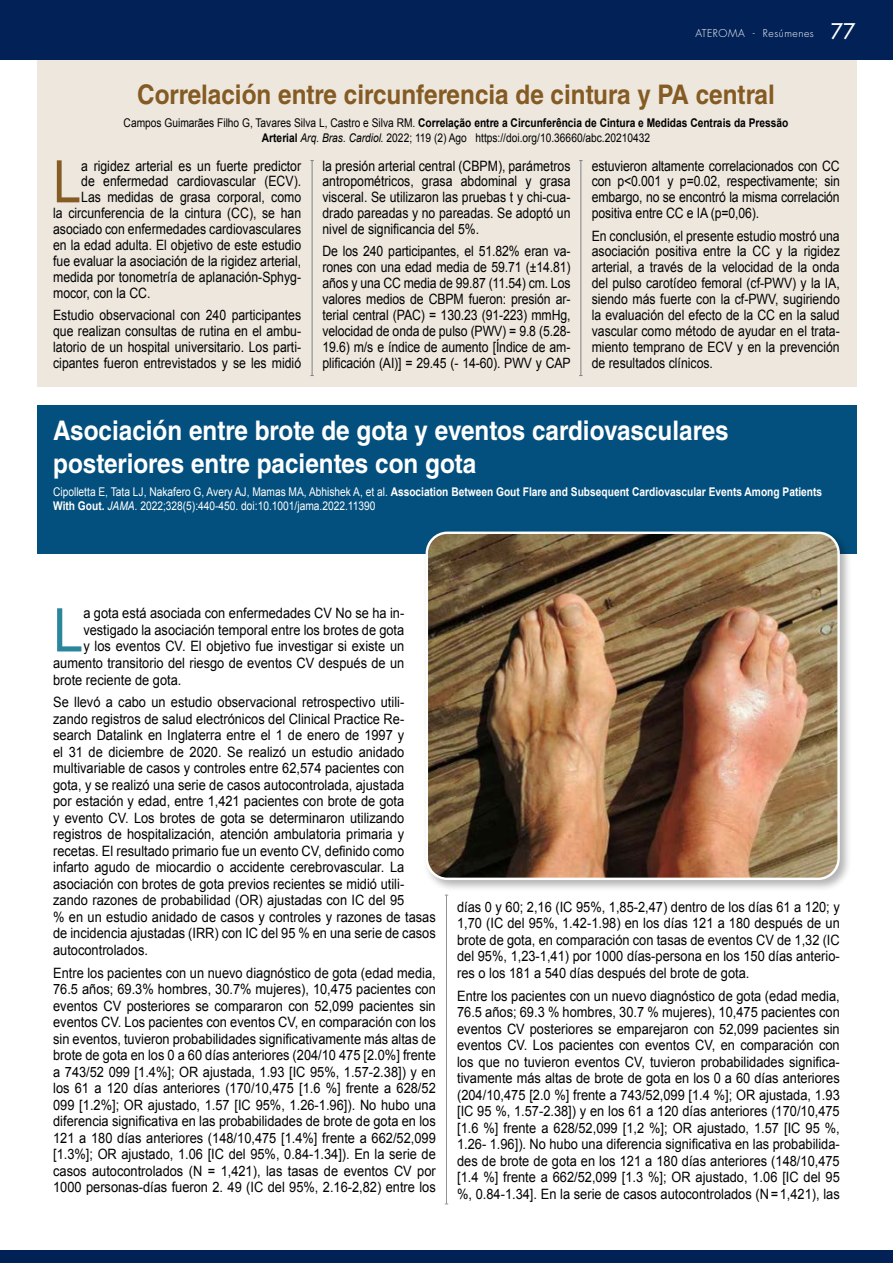
<style>
.page{position:relative;width:893px;height:1263px;background:#fff}
.page>*{position:absolute;margin:0;border:0;box-sizing:border-box;transform-origin:0 0}
.t1{font:60.3px "Arial";color:#2a869b;scale:.9 1}
.t2{font:58.65px "Arial";color:#845b23;scale:.86 1}
.t3{font:700 27px/32.4px "Helvetica LT Std";color:#fff;scale:.9 1}
.t4{font:700 27px "Helvetica LT Std";color:#845b23;scale:.9 1}
.t5{font:14.25px/16.5px "Arial";color:#000;text-align:justify;scale:.9 1}
.t6{font:14.25px/15.9px "Arial";color:#000;text-align:justify;scale:.86 1}
.t7{font:12px/14.4px "Arial";color:#fff;scale:.85 1}
.t8{font:12px/14.4px "Arial";color:#000;text-align:center;scale:.85 1}
.t9{font:300 10.5px "Futura Std";letter-spacing:.05em;color:#fff}
.s1{font-weight:500;font-size:21px}
.s2{font-weight:700}
.s3{font-style:italic}
</style>
<div class="page">
<div style="left:37px;top:52px;width:819px;height:335px;background:#ede7de"></div>
<div style="left:37px;top:405px;width:819px;height:149px;background:#03507e"></div>
<div style="left:0;top:1250px;width:893px;height:13px;background:#022157"></div>
<div style="left:0;top:0;width:892px;height:60px;background:#022157"></div>
<div style="left:423px;top:529px;width:429px;height:363px;background:#000;opacity:.3"></div>
<img style="left:427px;top:533px;width:412px;height:346px">
<div style="left:426px;top:531px;width:414px;height:349px;border:2px solid #fff;border-radius:21px"></div>
<hr style="left:580px;top:161px;width:1px;height:214px;background:#808285">
<hr style="left:312px;top:161px;width:1px;height:214px;background:#808285">
<hr style="left:446px;top:895px;width:1px;height:309px;background:#939598">
<p class="t9" style="left:695px;top:26px;width:161px">ATEROMA - Resúmenes <span class="s1">77</span></p>
<h3 class="t4" style="left:137px;top:78px;width:710px">Correlación entre circunferencia de cintura y PA central</h3>
<p class="t8" style="left:124px;top:116px;width:784px">Campos Guimarães Filho G, Tavares Silva L, Castro e Silva RM. <span class="s2">Correlação entre a Circunferência de Cintura e Medidas Centrais da Pressão<br>Arterial</span> <span class="s3">Arq. Bras. Cardiol.</span> 2022; 119 (2) Ago https://doi.org/10.36660/abc.20210432</p>
<h2 class="t2" style="left:53px;top:143px;width:34px">L</h2>
<p class="t6" style="left:81px;top:158px;width:257px">a rigidez arterial es un fuerte predictor</p>
<p class="t6" style="left:81px;top:174px;width:257px">de enfermedad cardiovascular (ECV).</p>
<p class="t6" style="left:81px;top:190px;width:257px">Las medidas de grasa corporal, como</p>
<p class="t6" style="left:53px;top:205px;width:290px">la circunferencia de la cintura (CC), se han</p>
<p class="t6" style="left:53px;top:221px;width:290px">asociado con enfermedades cardiovasculares</p>
<p class="t6" style="left:53px;top:237px;width:290px">en la edad adulta. El objetivo de este estudio</p>
<p class="t6" style="left:53px;top:253px;width:290px">fue evaluar la asociación de la rigidez arterial,</p>
<p class="t6" style="left:53px;top:269px;width:290px">medida por tonometría de aplanación-Sphyg-</p>
<p class="t6" style="left:53px;top:285px;width:115px">mocor, con la CC.</p>
<p class="t6" style="left:53px;top:307px;width:290px">Estudio observacional con 240 participantes que realizan consultas de rutina en el ambu&shy;latorio de un hospital universitario. Los parti&shy;cipantes fueron entrevistados y se les midió</p>
<p class="t6" style="left:322px;top:158px;width:290px">la presión arterial central (CBPM), parámetros antropométricos, grasa abdominal y grasa visceral. Se utilizaron las pruebas t y chi-cua&shy;drado pareadas y no pareadas. Se adoptó un nivel de significancia del 5%.</p>
<p class="t6" style="left:322px;top:244px;width:290px">De los 240 participantes, el 51.82% eran va&shy;rones con una edad media de 59.71 (±14.81) años y una CC media de 99.87 (11.54) cm. Los valores medios de CBPM fueron: presión ar&shy;terial central (PAC) = 130.23 (91-223) mmHg, velocidad de onda de pulso (PWV) = 9.8 (5.28- 19.6) m/s e índice de aumento [Índice de am&shy;plificación (AI)] = 29.45 (- 14-60). PWV y CAP</p>
<p class="t6" style="left:592px;top:158px;width:290px">estuvieron altamente correlacionados con CC con p&lt;0.001 y p=0.02, respectivamente; sin embargo, no se encontró la misma correlación positiva entre CC e IA (p=0,06).</p>
<p class="t6" style="left:592px;top:228px;width:290px">En conclusión, el presente estudio mostró una asociación positiva entre la CC y la rigidez arterial, a través de la velocidad de la onda del pulso carotídeo femoral (cf-PWV) y la IA, siendo más fuerte con la cf-PWV, sugiriendo la evaluación del efecto de la CC en la salud vascular como método de ayudar en el trata&shy;miento temprano de ECV y en la prevención de resultados clínicos.</p>
<h3 class="t3" style="left:53px;top:414px;width:752px">Asociación entre brote de gota y eventos cardiovasculares posteriores entre pacientes con gota</h3>
<p class="t7" style="left:53px;top:484px;width:906px">Cipolletta E, Tata LJ, Nakafero G, Avery AJ, Mamas MA, Abhishek A, et al. <span class="s2">Association Between Gout Flare and Subsequent Cardiovascular Events Among Patients<br>With Gout.</span> <span class="s3">JAMA.</span> 2022;328(5):440-450. doi:10.1001/jama.2022.11390</p>
<h1 class="t1" style="left:53px;top:591px;width:35px">L</h1>
<p class="t5" style="left:83px;top:605px;width:358px">a gota está asociada con enfermedades CV No se ha in-</p>
<p class="t5" style="left:83px;top:622px;width:358px">vestigado la asociación temporal entre los brotes de gota</p>
<p class="t5" style="left:83px;top:638px;width:358px">y los eventos CV. El objetivo fue investigar si existe un</p>
<p class="t5" style="left:53px;top:655px;width:392px">aumento transitorio del riesgo de eventos CV después de un</p>
<p class="t5" style="left:53px;top:671px;width:144px">brote reciente de gota.</p>
<p class="t5" style="left:53px;top:694px;width:427px;text-align:left">Se llevó a cabo un estudio observacional retrospectivo utili&shy;zando registros de salud electrónicos del Clinical Practice Re&shy;search Datalink en Inglaterra entre el 1 de enero de 1997 y<br>el 31 de diciembre de 2020. Se realizó un estudio anidado multivariable de casos y controles entre 62,574 pacientes con gota, y se realizó una serie de casos autocontrolada, ajustada<br>por estación y edad, entre 1,421 pacientes con brote de gota<br>y evento CV. Los brotes de gota se determinaron utilizando registros de hospitalización, atención ambulatoria primaria y recetas. El resultado primario fue un evento CV, definido como infarto agudo de miocardio o accidente cerebrovascular. La asociación con brotes de gota previos recientes se midió utili&shy;zando razones de probabilidad (OR) ajustadas con IC del 95<br>% en un estudio anidado de casos y controles y razones de tasas de incidencia ajustadas (IRR) con IC del 95 % en una serie de casos autocontrolados.</p>
<p class="t5" style="left:53px;top:965px;width:427px">Entre los pacientes con un nuevo diagnóstico de gota (edad media, 76.5 años; 69.3% hombres, 30.7% mujeres), 10,475 pacientes con eventos CV posteriores se compararon con 52,099 pacientes sin eventos CV. Los pacientes con eventos CV, en comparación con los sin eventos, tuvieron probabilidades significativamente más altas de brote de gota en los 0 a 60 días anteriores (204/10 475 [2.0%] frente a 743/52 099 [1.4%]; OR ajustada, 1.93 [IC 95%, 1.57-2.38]) y en los 61 a 120 días anteriores (170/10,475 [1.6 %] frente a 628/52<br>099 [1.2%]; OR ajustado, 1.57 [IC 95%, 1.26-1.96]). No hubo una diferencia significativa en las probabilidades de brote de gota en los 121 a 180 días anteriores (148/10,475 [1.4%] frente a 662/52,099 [1.3%]; OR ajustado, 1.06 [IC del 95%, 0.84-1.34]). En la serie de casos autocontrolados (N = 1,421), las tasas de eventos CV por 1000 personas-días fueron 2. 49 (IC del 95%, 2.16-2,82) entre los</p>
<p class="t5" style="left:457px;top:898px;width:427px">días 0 y 60; 2,16 (IC 95%, 1,85-2,47) dentro de los días 61 a 120; y 1,70 (IC del 95%, 1.42-1.98) en los días 121 a 180 después de un brote de gota, en comparación con tasas de eventos CV de 1,32 (IC del 95%, 1,23-1,41) por 1000 días-persona en los 150 días anterio&shy;res o los 181 a 540 días después del brote de gota.</p>
<p class="t5" style="left:457px;top:987px;width:427px">Entre los pacientes con un nuevo diagnóstico de gota (edad media, 76.5 años; 69.3 % hombres, 30.7 % mujeres), 10,475 pacientes con eventos CV posteriores se emparejaron con 52,099 pacientes sin eventos CV. Los pacientes con eventos CV, en comparación con los que no tuvieron eventos CV, tuvieron probabilidades significa&shy;tivamente más altas de brote de gota en los 0 a 60 días anteriores (204/10,475 [2.0 %] frente a 743/52,099 [1.4 %]; OR ajustada, 1.93 [IC 95 %, 1.57-2.38]) y en los 61 a 120 días anteriores (170/10,475 [1.6 %] frente a 628/52,099 [1,2 %]; OR ajustado, 1.57 [IC 95 %, 1.26- 1.96]). No hubo una diferencia significativa en las probabilida&shy;des de brote de gota en los 121 a 180 días anteriores (148/10,475 [1.4 %] frente a 662/52,099 [1.3 %]; OR ajustado, 1.06 [IC del 95 %, 0.84-1.34]. En la serie de casos autocontrolados (N=1,421), las</p>
</div>
